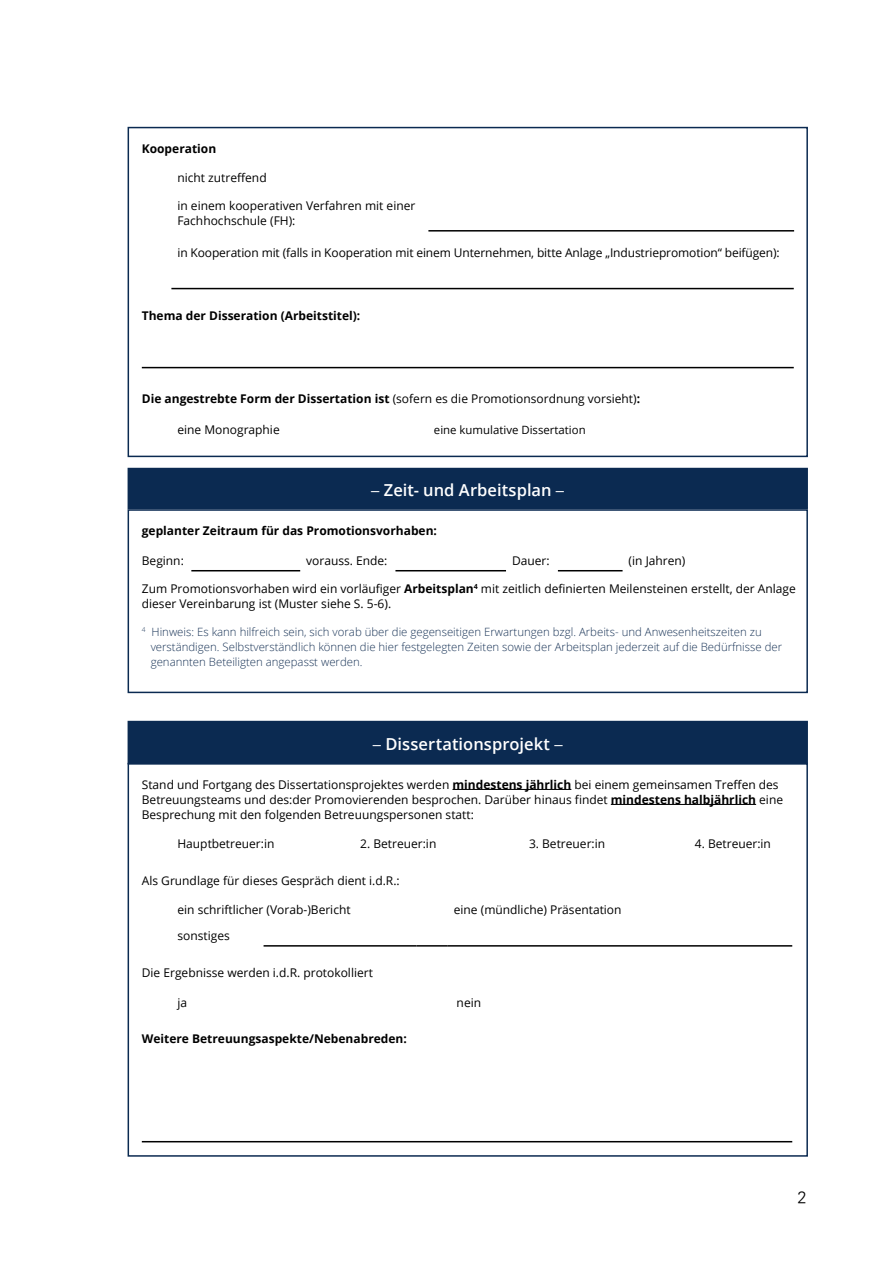
<style>
.page{position:relative;width:893px;height:1263px;background:#fff}
.page>*{position:absolute;margin:0;border:0;box-sizing:border-box;transform-origin:0 0}
.H2_Zwischenüberschri{font:600 16.5px "Open Sans";letter-spacing:.005em;color:#fff}
.t1{font:300 16.5px "Univers";color:#000}
.p_Fliesstext{font:12px/15px "Open Sans";color:#000}
.p_Fliesstext_fett{font:700 12px "Open Sans";color:#000}
.p_Fliesstext_fett-2{font:12px "Open Sans";color:#000}
.p_Fußnoten{font:300 11.4px/15px "Open Sans";color:#193457}
.Fließtext{font:11.4px "Open Sans";color:#000}
.s1{font-weight:700}
.s2{font-family:"Univers";font-weight:400}
</style>
<div class="page">
<div style="left:128px;top:468px;width:679px;height:40px;background:#0b2a51"></div>
<div style="left:128px;top:468px;width:680px;height:41px;border:2px solid #0b2a51"></div>
<hr style="left:191px;top:570px;width:109px;height:1px;background:#000">
<hr style="left:395px;top:570px;width:111px;height:1px;background:#000">
<hr style="left:558px;top:570px;width:65px;height:1px;background:#000">
<div style="left:128px;top:509px;width:680px;height:184px;border:2px solid #0b2a51"></div>
<div style="left:128px;top:721px;width:679px;height:43px;background:#0b2a51"></div>
<hr style="left:452px;top:789px;width:119px;height:1px;background:#000">
<hr style="left:611px;top:804px;width:145px;height:1px;background:#000">
<hr style="left:264px;top:945px;width:153px;height:1px;background:#000">
<hr style="left:417px;top:945px;width:31px;height:1px;background:#000">
<hr style="left:448px;top:945px;width:344px;height:1px;background:#000">
<hr style="left:142px;top:1141px;width:650px;height:1px;background:#000">
<div style="left:128px;top:763px;width:680px;height:394px;border:2px solid #0b2a51"></div>
<hr style="left:428px;top:230px;width:366px;height:2px;background:#000">
<hr style="left:171px;top:288px;width:623px;height:1px;background:#000">
<hr style="left:142px;top:367px;width:652px;height:1px;background:#000">
<div style="left:128px;top:127px;width:680px;height:330px;border:2px solid #0b2a51"></div>
<p class="p_Fliesstext_fett" style="left:142px;top:140px;width:76px">Kooperation</p>
<p class="p_Fliesstext" style="left:177px;top:170px;width:91px">nicht zutreffend</p>
<p class="p_Fliesstext" style="left:177px;top:198px;width:239px">in einem kooperativen Verfahren mit einer<br>Fachhochschule (FH):</p>
<p class="p_Fliesstext" style="left:177px;top:245px;width:604px">in Kooperation mit (falls in Kooperation mit einem Unternehmen, bitte Anlage „Industriepromotion“ beifügen):</p>
<p class="p_Fliesstext_fett" style="left:142px;top:307px;width:220px">Thema der Disseration (Arbeitstitel):</p>
<p class="p_Fliesstext_fett-2" style="left:142px;top:390px;width:500px"><span class="s1">Die angestrebte Form der Dissertation ist</span> (sofern es die Promotionsordnung vorsieht)<span class="s1">:</span></p>
<p class="p_Fliesstext" style="left:177px;top:421px;width:104px">eine Monographie</p>
<p class="Fließtext" style="left:434px;top:422px;width:153px">eine kumulative Dissertation</p>
<h2 class="H2_Zwischenüberschri" style="left:371px;top:479px;width:194px"><span class="s2">–</span> Zeit- und Arbeitsplan <span class="s2">–</span></h2>
<p class="p_Fliesstext_fett" style="left:142px;top:522px;width:297px">geplanter Zeitraum für das Promotionsvorhaben:</p>
<p class="p_Fliesstext" style="left:142px;top:552px;width:44px">Beginn:</p>
<p class="p_Fliesstext" style="left:306px;top:552px;width:83px">vorauss. Ende:</p>
<p class="p_Fliesstext" style="left:512px;top:552px;width:39px">Dauer:</p>
<p class="p_Fliesstext" style="left:629px;top:552px;width:58px">(in Jahren)</p>
<p class="p_Fliesstext" style="left:142px;top:581px;width:656px">Zum Promotionsvorhaben wird ein vorläufiger <span class="s1">Arbeitsplan</span><sup>4</sup> mit zeitlich definierten Meilensteinen erstellt, der Anlage dieser Vereinbarung ist (Muster siehe S. 5-6).</p>
<p class="p_Fußnoten" style="left:151px;top:624px;width:633px;text-indent:-9px"><sup>4</sup> Hinweis: Es kann hilfreich sein, sich vorab über die gegenseitigen Erwartungen bzgl. Arbeits- und Anwesenheitszeiten zu verständigen. Selbstverständlich können die hier festgelegten Zeiten sowie der Arbeitsplan jederzeit auf die Bedürfnisse der genannten Beteiligten angepasst werden.</p>
<h2 class="H2_Zwischenüberschri" style="left:373px;top:733px;width:191px"><span class="s2">–</span> Dissertationsprojekt <span class="s2">–</span></h2>
<p class="p_Fliesstext" style="left:142px;top:776px;width:643px">Stand und Fortgang des Dissertationsprojektes werden <span class="s1">mindestens jährlich</span> bei einem gemeinsamen Treffen des<br>Betreuungsteams und des:der Promovierenden besprochen. Darüber hinaus findet <span class="s1">mindestens halbjährlich</span> eine<br>Besprechung mit den folgenden Betreuungspersonen statt:</p>
<p class="p_Fliesstext" style="left:177px;top:836px;width:99px">Hauptbetreuer:in</p>
<p class="p_Fliesstext" style="left:360px;top:836px;width:78px">2. Betreuer:in</p>
<p class="p_Fliesstext" style="left:529px;top:836px;width:78px">3. Betreuer:in</p>
<p class="p_Fliesstext" style="left:695px;top:836px;width:78px">4. Betreuer:in</p>
<p class="p_Fliesstext" style="left:142px;top:872px;width:259px">Als Grundlage für dieses Gespräch dient i.d.R.:</p>
<p class="p_Fliesstext" style="left:177px;top:902px;width:175px">ein schriftlicher (Vorab-)Bericht</p>
<p class="p_Fliesstext" style="left:454px;top:902px;width:169px">eine (mündliche) Präsentation</p>
<p class="p_Fliesstext" style="left:177px;top:928px;width:54px">sonstiges</p>
<p class="p_Fliesstext" style="left:142px;top:965px;width:233px">Die Ergebnisse werden i.d.R. protokolliert</p>
<p class="p_Fliesstext" style="left:177px;top:994px;width:11px">ja</p>
<p class="p_Fliesstext" style="left:457px;top:994px;width:26px">nein</p>
<p class="p_Fliesstext_fett" style="left:142px;top:1030px;width:267px">Weitere Betreuungsaspekte/Nebenabreden:</p>
<h1 class="t1" style="left:797px;top:1188px;width:11px">2</h1>
</div>
